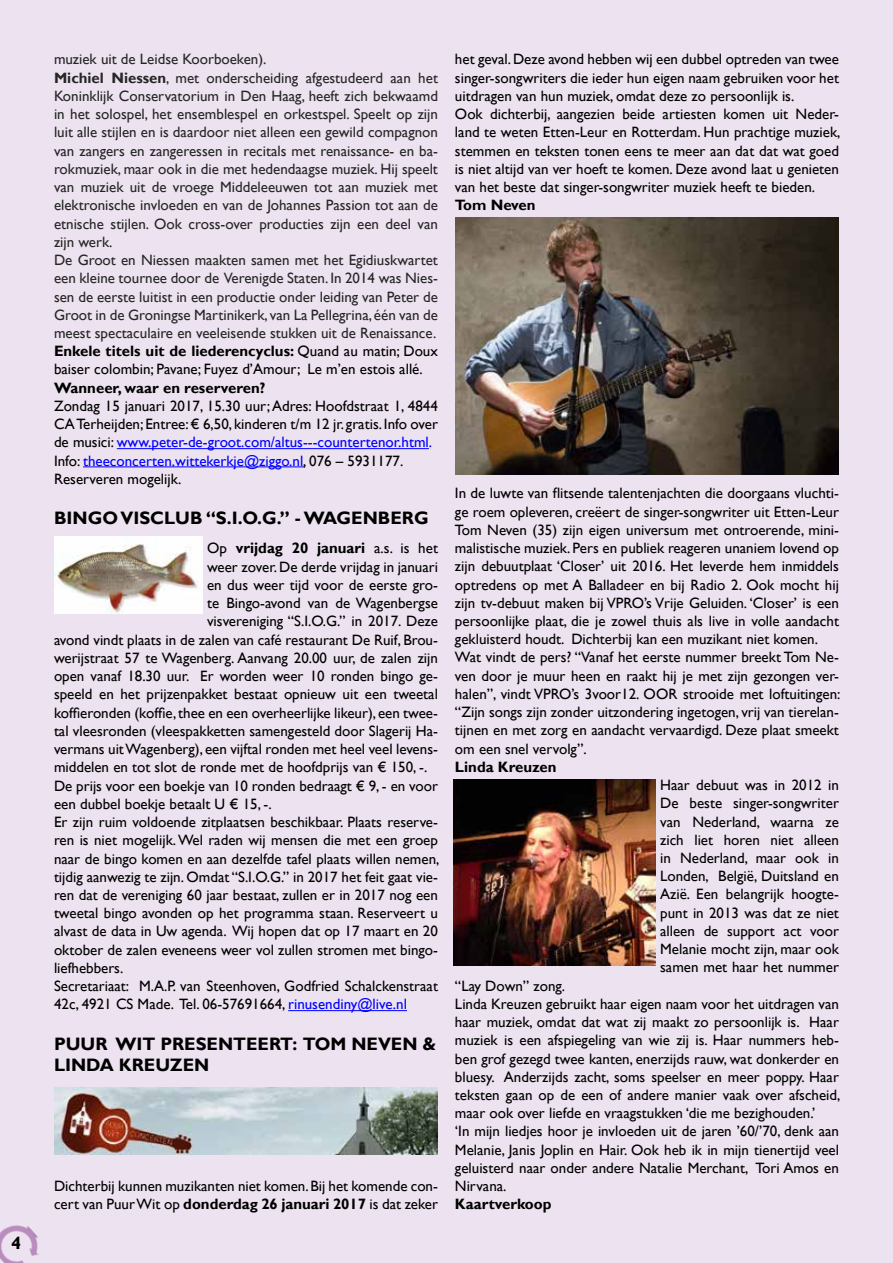
<style>
.page{position:relative;width:893px;height:1263px;background:#ede3f0}
.page>*{position:absolute;margin:0;border:0;box-sizing:border-box;transform-origin:0 0}
.t1{font:700 18px/21.9px "Gill Sans";color:#000}
.t2{font:15px/18.3px "Gill Sans";color:#000}
.t3{font:15px/18.3px "Gill Sans";color:#262626}
.t4{font:700 15px "Gill Sans";color:#000}
.s1{font-weight:700}
.s2{font-weight:700;color:#000}
.s3{color:#000}
.s4{color:#00f}
.s5{font-weight:400}
</style>
<div class="page">
<img style="left:0;top:1225px;width:39px;height:38px">
<hr style="left:117px;top:448px;width:312px;height:1px;background:#00f">
<hr style="left:83px;top:466px;width:222px;height:1px;background:#00f">
<hr style="left:288px;top:1010px;width:119px;height:1px;background:#00f">
<img style="left:54px;top:536px;width:149px;height:77px">
<img style="left:54px;top:1087px;width:384px;height:67px">
<img style="left:455px;top:218px;width:384px;height:256px">
<img style="left:454px;top:779px;width:202px;height:186px">
<p class="t1" style="left:11px;top:1232px;width:11px">4</p>
<p class="t3" style="left:54px;top:50px;width:385px">muziek uit de Leidse Koorboeken).<br><span class="s1">Michiel Niessen</span>, met onderscheiding afgestudeerd aan het Koninklijk Conservatorium in Den Haag, heeft zich bekwaamd in het solospel, het ensemblespel en orkestspel. Speelt op zijn luit alle stijlen en is daardoor niet alleen een gewild compagnon van zangers en zangeressen in recitals met renaissance- en ba&shy;rokmuziek, maar ook in die met hedendaagse muziek. Hij speelt van muziek uit de vroege Middeleeuwen tot aan muziek met elektronische invloeden en van de Johannes Passion tot aan de etnische stijlen. Ook cross-over producties zijn een deel van zijn werk.<br>De Groot en Niessen maakten samen met het Egidiuskwartet een kleine tournee door de Verenigde Staten. In 2014 was Nies&shy;sen de eerste luitist in een productie onder leiding van Peter de Groot in de Groningse Martinikerk, van La Pellegrina, één van de meest spectaculaire en veeleisende stukken uit de Renaissance.<br><span class="s2">Enkele titels uit de liederencyclus:</span> <span class="s3">Quand au matin; Doux baiser colombin; Pavane; Fuyez d’Amour; Le m’en estois allé.</span></p>
<p class="t4" style="left:54px;top:379px;width:213px">Wanneer, waar en reserveren?</p>
<p class="t2" style="left:54px;top:397px;width:385px">Zondag 15 januari 2017, 15.30 uur; Adres: Hoofdstraat 1, 4844<br>CA Terheijden; Entree: € 6,50, kinderen t/m 12 jr. gratis. Info over de musici: <span class="s4">www.peter-de-groot.com/altus---countertenor.html.<br></span>Info: <span class="s4">theeconcerten.wittekerkje@ziggo.nl</span>, 076 – 5931177.<br>Reserveren mogelijk.</p>
<p class="t1" style="left:54px;top:507px;width:376px">BINGO VISCLUB “S.I.O.G.” - WAGENBERG</p>
<p class="t4" style="left:207px;top:539px;width:232px"><span class="s5">Op</span> vrijdag 20 januari <span class="s5">a.s. is het</span></p>
<p class="t2" style="left:207px;top:558px;width:232px">weer zover. De derde vrijdag in januari</p>
<p class="t2" style="left:207px;top:576px;width:232px">en dus weer tijd voor de eerste gro-</p>
<p class="t2" style="left:207px;top:594px;width:232px">te Bingo-avond van de Wagenbergse</p>
<p class="t2" style="left:207px;top:612px;width:232px">visvereniging “S.I.O.G.” in 2017. Deze</p>
<p class="t2" style="left:54px;top:631px;width:385px">avond vindt plaats in de zalen van café restaurant De Ruif, Brou-</p>
<p class="t2" style="left:54px;top:649px;width:385px">werijstraat 57 te Wagenberg. Aanvang 20.00 uur, de zalen zijn</p>
<p class="t2" style="left:54px;top:667px;width:385px">open vanaf 18.30 uur. Er worden weer 10 ronden bingo ge-</p>
<p class="t2" style="left:54px;top:685px;width:385px">speeld en het prijzenpakket bestaat opnieuw uit een tweetal</p>
<p class="t2" style="left:54px;top:704px;width:385px">koffieronden (koffie, thee en een overheerlijke likeur), een twee-</p>
<p class="t2" style="left:54px;top:722px;width:385px">tal vleesronden (vleespakketten samengesteld door Slagerij Ha-</p>
<p class="t2" style="left:54px;top:740px;width:385px">vermans uit Wagenberg), een vijftal ronden met heel veel levens-</p>
<p class="t2" style="left:54px;top:758px;width:375px">middelen en tot slot de ronde met de hoofdprijs van € 150, -.</p>
<p class="t2" style="left:54px;top:777px;width:385px">De prijs voor een boekje van 10 ronden bedraagt € 9, - en voor</p>
<p class="t2" style="left:54px;top:795px;width:219px">een dubbel boekje betaalt U € 15, -.</p>
<p class="t2" style="left:54px;top:813px;width:385px">Er zijn ruim voldoende zitplaatsen beschikbaar. Plaats reserve-</p>
<p class="t2" style="left:54px;top:831px;width:385px">ren is niet mogelijk. Wel raden wij mensen die met een groep</p>
<p class="t2" style="left:54px;top:849px;width:387px">naar de bingo komen en aan dezelfde tafel plaats willen nemen,</p>
<p class="t2" style="left:54px;top:868px;width:385px">tijdig aanwezig te zijn. Omdat “S.I.O.G.” in 2017 het feit gaat vie-</p>
<p class="t2" style="left:54px;top:886px;width:385px">ren dat de vereniging 60 jaar bestaat, zullen er in 2017 nog een</p>
<p class="t2" style="left:54px;top:904px;width:385px">tweetal bingo avonden op het programma staan. Reserveert u</p>
<p class="t2" style="left:54px;top:922px;width:385px">alvast de data in Uw agenda. Wij hopen dat op 17 maart en 20</p>
<p class="t2" style="left:54px;top:941px;width:385px">oktober de zalen eveneens weer vol zullen stromen met bingo-</p>
<p class="t2" style="left:54px;top:959px;width:71px">liefhebbers.</p>
<p class="t2" style="left:54px;top:977px;width:385px">Secretariaat: M.A.P. van Steenhoven, Godfried Schalckenstraat</p>
<p class="t2" style="left:54px;top:995px;width:354px">42c, 4921 CS Made. Tel. 06-57691664, <span class="s4">rinusendiny@live.nl</span></p>
<p class="t1" style="left:54px;top:1033px;width:384px">PUUR WIT PRESENTEERT: TOM NEVEN &amp;<br>LINDA KREUZEN</p>
<p class="t2" style="left:54px;top:1177px;width:385px">Dichterbij kunnen muzikanten niet komen. Bij het komende con&shy;cert van Puur Wit op <span class="s1">donderdag 26 januari 2017</span> is dat zeker</p>
<p class="t2" style="left:455px;top:51px;width:387px">het geval. Deze avond hebben wij een dubbel optreden van twee singer-songwriters die ieder hun eigen naam gebruiken voor het uitdragen van hun muziek, omdat deze zo persoonlijk is.<br>Ook dichterbij, aangezien beide artiesten komen uit Neder&shy;land te weten Etten-Leur en Rotterdam. Hun prachtige muziek, stemmen en teksten tonen eens te meer aan dat dat wat goed is niet altijd van ver hoeft te komen. Deze avond laat u genieten van het beste dat singer-songwriter muziek heeft te bieden.</p>
<p class="t4" style="left:455px;top:196px;width:82px">Tom Neven</p>
<p class="t2" style="left:455px;top:484px;width:387px">In de luwte van flitsende talentenjachten die doorgaans vluchti&shy;ge roem opleveren, creëert de singer-songwriter uit Etten-Leur Tom Neven (35) zijn eigen universum met ontroerende, mini&shy;malistische muziek. Pers en publiek reageren unaniem lovend op zijn debuutplaat ‘Closer’ uit 2016. Het leverde hem inmiddels optredens op met A Balladeer en bij Radio 2. Ook mocht hij zijn tv-debuut maken bij VPRO’s Vrije Geluiden. ‘Closer’ is een persoonlijke plaat, die je zowel thuis als live in volle aandacht gekluisterd houdt. Dichterbij kan een muzikant niet komen.<br>Wat vindt de pers? “Vanaf het eerste nummer breekt Tom Ne&shy;ven door je muur heen en raakt hij je met zijn gezongen ver&shy;halen”, vindt VPRO’s 3voor12. OOR strooide met loftuitingen: “Zijn songs zijn zonder uitzondering ingetogen, vrij van tierelan&shy;tijnen en met zorg en aandacht vervaardigd. Deze plaat smeekt om een snel vervolg”.</p>
<p class="t4" style="left:455px;top:758px;width:103px">Linda Kreuzen</p>
<p class="t2" style="left:660px;top:776px;width:180px;text-align:justify">Haar debuut was in 2012 in De beste singer-songwriter van Nederland, waarna ze zich liet horen niet alleen in Nederland, maar ook in Londen, België, Duitsland en Azië. Een belangrijk hoogte&shy;punt in 2013 was dat ze niet alleen de support act voor Melanie mocht zijn, maar ook samen met haar het nummer</p>
<p class="t2" style="left:455px;top:977px;width:387px">“Lay Down” zong.<br>Linda Kreuzen gebruikt haar eigen naam voor het uitdragen van haar muziek, omdat dat wat zij maakt zo persoonlijk is. Haar muziek is een afspiegeling van wie zij is. Haar nummers heb&shy;ben grof gezegd twee kanten, enerzijds rauw, wat donkerder en bluesy. Anderzijds zacht, soms speelser en meer poppy. Haar teksten gaan op de een of andere manier vaak over afscheid, maar ook over liefde en vraagstukken ‘die me bezighouden.’<br>‘In mijn liedjes hoor je invloeden uit de jaren ’60/’70, denk aan Melanie, Janis Joplin en Hair. Ook heb ik in mijn tienertijd veel geluisterd naar onder andere Natalie Merchant, Tori Amos en Nirvana.</p>
<p class="t4" style="left:455px;top:1195px;width:98px">Kaartverkoop</p>
</div>
